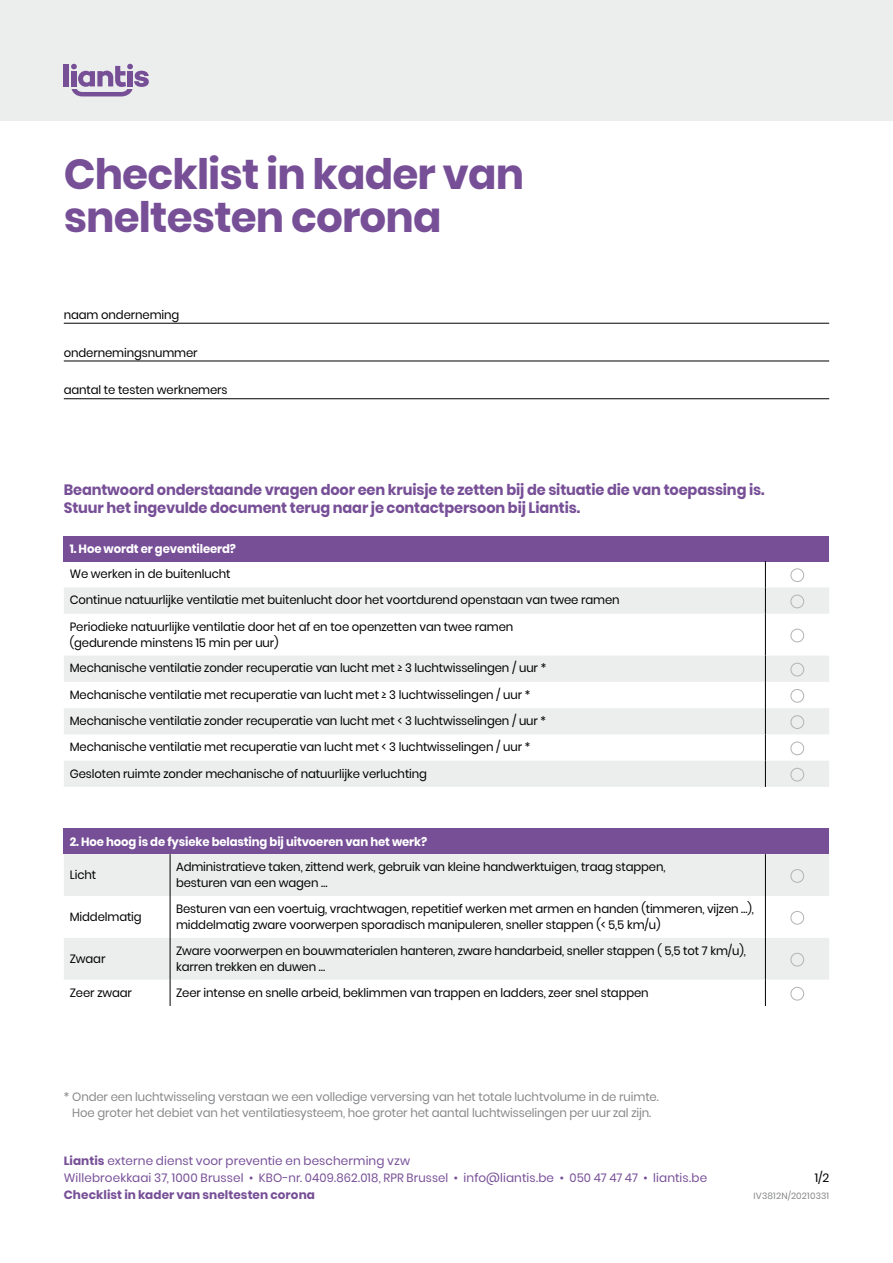
<style>
.page{position:relative;width:893px;height:1263px;background:#fff}
.page>*{position:absolute;margin:0;border:0;box-sizing:border-box;transform-origin:0 0}
.t1{font:700 42px/43.5px "Poppins";letter-spacing:-.02em;color:#774f97}
.t2{font:700 15px/18px "Poppins";letter-spacing:-.01em;color:#774f97}
.t3{font:12px/26.1px "Poppins";letter-spacing:-.01em;color:#000}
.t4{font:12px/16.5px "Poppins";letter-spacing:-.01em;color:#87888a;text-align:center}
.t5{font:12px/17.1px "Poppins";letter-spacing:.01em;color:#774f97}
.t6{font:700 12px "Poppins";letter-spacing:-.01em;color:#fff}
.t7{font:700 12px "Poppins";letter-spacing:.005em;color:#774f97}
.t8{font:9px "Poppins";letter-spacing:.02em;color:#87888a}
.s1{font-weight:700}
</style>
<div class="page">
<div style="left:0;top:0;width:893px;height:121px;background:#eceded"></div>
<div style="left:64px;top:64px;width:5px;height:22px;background:#774f97"></div>
<svg style="left:71px;top:64px;width:78px;height:32px"></svg>
<hr style="left:64px;top:323px;width:765px;height:1px;background:#000">
<hr style="left:64px;top:361px;width:765px;height:1px;background:#000">
<hr style="left:64px;top:398px;width:765px;height:1px;background:#000">
<div style="left:64px;top:536px;width:765px;height:25px;background:#774f97"></div>
<svg style="left:64px;top:587px;width:765px;height:200px;fill:#eceded"></svg>
<svg style="left:765px;top:561px;width:1px;height:53px"></svg>
<hr style="left:765px;top:614px;width:1px;height:42px;background:#000">
<svg style="left:765px;top:656px;width:1px;height:131px"></svg>
<div style="left:790px;top:568px;width:14px;height:14px;border:1px solid #b1b3b4;border-radius:50%"></div>
<div style="left:790px;top:595px;width:14px;height:13px;border:1px solid #b1b3b4;border-radius:50%"></div>
<div style="left:790px;top:629px;width:14px;height:13px;border:1px solid #b1b3b4;border-radius:50%"></div>
<div style="left:790px;top:663px;width:14px;height:13px;border:1px solid #b1b3b4;border-radius:50%"></div>
<div style="left:790px;top:689px;width:14px;height:14px;border:1px solid #b1b3b4;border-radius:50%"></div>
<div style="left:790px;top:715px;width:14px;height:14px;border:1px solid #b1b3b4;border-radius:50%"></div>
<div style="left:790px;top:742px;width:14px;height:13px;border:1px solid #b1b3b4;border-radius:50%"></div>
<div style="left:790px;top:768px;width:14px;height:13px;border:1px solid #b1b3b4;border-radius:50%"></div>
<div style="left:64px;top:829px;width:765px;height:25px;background:#774f97"></div>
<svg style="left:64px;top:854px;width:765px;height:126px;fill:#eceded"></svg>
<hr style="left:170px;top:854px;width:1px;height:42px;background:#000">
<hr style="left:765px;top:854px;width:1px;height:42px;background:#000">
<hr style="left:170px;top:896px;width:1px;height:42px;background:#000">
<hr style="left:765px;top:896px;width:1px;height:42px;background:#000">
<hr style="left:170px;top:938px;width:1px;height:42px;background:#000">
<hr style="left:765px;top:938px;width:1px;height:42px;background:#000">
<svg style="left:170px;top:980px;width:1px;height:26px"></svg>
<svg style="left:765px;top:980px;width:1px;height:26px"></svg>
<div style="left:790px;top:869px;width:14px;height:14px;border:1px solid #b1b3b4;border-radius:50%"></div>
<div style="left:790px;top:911px;width:14px;height:13px;border:1px solid #b1b3b4;border-radius:50%"></div>
<div style="left:790px;top:953px;width:14px;height:13px;border:1px solid #b1b3b4;border-radius:50%"></div>
<div style="left:790px;top:987px;width:14px;height:13px;border:1px solid #b1b3b4;border-radius:50%"></div>
<h1 class="t1" style="left:64px;top:152px;width:462px">Checklist in kader van sneltesten corona</h1>
<p class="t3" style="left:64px;top:302px;width:117px">naam onderneming</p>
<p class="t3" style="left:64px;top:339px;width:135px">ondernemingsnummer</p>
<p class="t3" style="left:64px;top:377px;width:165px">aantal te testen werknemers</p>
<p class="t2" style="left:64px;top:481px;width:702px">Beantwoord onderstaande vragen door een kruisje te zetten bij de situatie die van toepassing is.<br>Stuur het ingevulde document terug naar je contactpersoon bij Liantis.</p>
<p class="t6" style="left:70px;top:541px;width:168px">1. Hoe wordt er geventileerd?</p>
<p class="t3" style="left:70px;top:561px;width:551px">We werken in de buitenlucht<br>Continue natuurlijke ventilatie met buitenlucht door het voortdurend openstaan van twee ramen<br>Periodieke natuurlijke ventilatie door het af en toe openzetten van twee ramen</p>
<p class="t3" style="left:70px;top:630px;width:478px">(gedurende minstens 15 min per uur)<br>Mechanische ventilatie zonder recuperatie van lucht met ≥ 3 luchtwisselingen / uur * Mechanische ventilatie met recuperatie van lucht met ≥ 3 luchtwisselingen / uur * Mechanische ventilatie zonder recuperatie van lucht met &lt; 3 luchtwisselingen / uur * Mechanische ventilatie met recuperatie van lucht met &lt; 3 luchtwisselingen / uur * Gesloten ruimte zonder mechanische of natuurlijke verluchting</p>
<p class="t6" style="left:70px;top:834px;width:359px">2. Hoe hoog is de fysieke belasting bij uitvoeren van het werk?</p>
<p class="t3" style="left:70px;top:862px;width:28px">Licht</p>
<p class="t3" style="left:176px;top:858px;width:491px;line-height:16.5px">Administratieve taken, zittend werk, gebruik van kleine handwerktuigen, traag stappen, besturen van een wagen …</p>
<p class="t3" style="left:70px;top:904px;width:73px">Middelmatig</p>
<p class="t3" style="left:176px;top:900px;width:579px;line-height:16.5px">Besturen van een voertuig, vrachtwagen, repetitief werken met armen en handen (timmeren, vijzen …), middelmatig zware voorwerpen sporadisch manipuleren, sneller stappen (&lt; 5,5 km/u)</p>
<p class="t3" style="left:70px;top:946px;width:37px">Zwaar</p>
<p class="t3" style="left:176px;top:942px;width:571px;line-height:16.5px">Zware voorwerpen en bouwmaterialen hanteren, zware handarbeid, sneller stappen ( 5,5 tot 7 km/u), karren trekken en duwen …</p>
<p class="t3" style="left:70px;top:980px;width:64px">Zeer zwaar</p>
<p class="t3" style="left:176px;top:979px;width:474px">Zeer intense en snelle arbeid, beklimmen van trappen en ladders, zeer snel stappen</p>
<p class="t4" style="left:64px;top:1088px;width:596px">* Onder een luchtwisseling verstaan we een volledige verversing van het totale luchtvolume in de ruimte.<br>Hoe groter het debiet van het ventilatiesysteem, hoe groter het aantal luchtwisselingen per uur zal zijn.</p>
<p class="t5" style="left:64px;top:1152px;width:645px"><span class="s1">Liantis</span> externe dienst voor preventie en bescherming vzw<br>Willebroekkaai 37, 1000 Brussel • KBO-nr. 0409.862.018, RPR Brussel • info@liantis.be • 050 47 47 47 • liantis.be</p>
<p class="t7" style="left:64px;top:1188px;width:253px">Checklist in kader van sneltesten corona</p>
<p class="t3" style="left:815px;top:1165px;width:16px">1/2</p>
<p class="t8" style="left:754px;top:1191px;width:77px">IV3812N/20210331</p>
</div>
